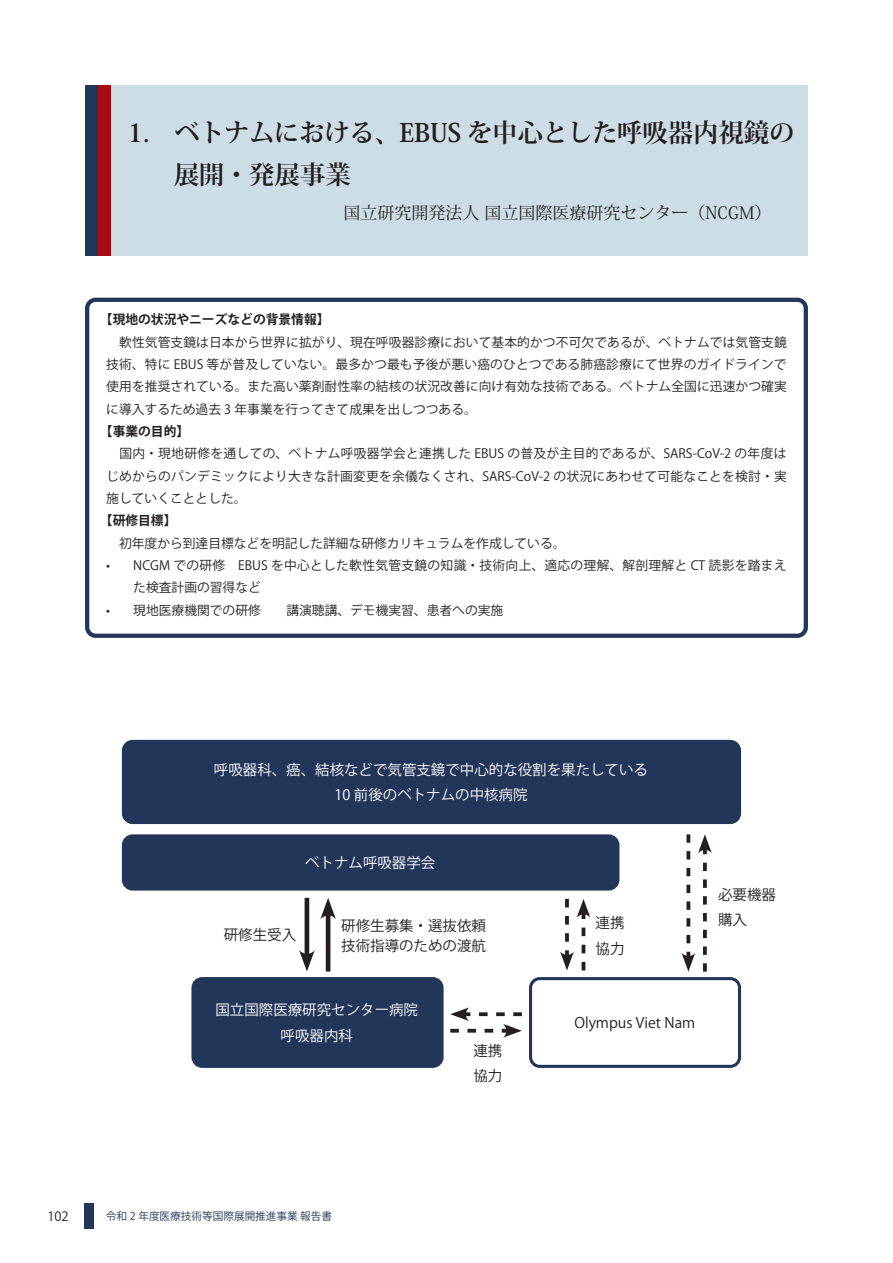
<style>
.page{position:relative;width:893px;height:1263px;background:#fff}
.page>*{position:absolute;margin:0;border:0;box-sizing:border-box;transform-origin:0 0}
.t1{font:700 25.5px/42.6px "Koz Min Pro";letter-spacing:-.01em;color:#231f20}
.t2{font:16.95px "Koz Min Pro";color:#231f20}
.t3{font:14.4px/25.3px "Koz Go Pr 6 N";color:#fff;text-align:center}
.t4{font:14.4px/25.3px "Koz Go Pr 6 N";color:#231f20}
.t5{font:12.75px/22.4px "Koz Go Pr 6 N";color:#231f20;text-align:justify}
.t6{font:12.75px/22.4px "Koz Go Pr 6 N";letter-spacing:.025em;color:#231f20}
.t7{font:700 12.75px "Koz Go Pr 6 N";color:#231f20}
.t8{font:10.65px "Koz Go Pr 6 N";color:#223659}
</style>
<div class="page">
<div style="left:84px;top:1203px;width:10px;height:25px;background:#223659"></div>
<div style="left:85px;top:298px;width:723px;height:340px;border:4px solid #223659;border-radius:9px"></div>
<div style="left:85px;top:85px;width:13px;height:170px;background:#223659"></div>
<div style="left:106px;top:85px;width:702px;height:170px;background:#cddde6"></div>
<div style="left:98px;top:85px;width:13px;height:170px;background:#a90b12"></div>
<div style="left:193px;top:978px;width:249px;height:88px;background:#223659;border-radius:9px"></div>
<div style="left:191px;top:977px;width:253px;height:91px;border:3px solid #223659;border-radius:9px"></div>
<div style="left:123px;top:741px;width:616px;height:81px;background:#223659;border-radius:9px"></div>
<div style="left:122px;top:740px;width:619px;height:84px;border:3px solid #223659;border-radius:9px"></div>
<div style="left:529px;top:977px;width:212px;height:91px;border:3px solid #223659;border-radius:9px"></div>
<hr style="left:326px;top:911px;width:4px;height:60px;background:#231f20">
<svg style="left:320px;top:898px;width:16px;height:21px"></svg>
<hr style="left:305px;top:898px;width:4px;height:61px;background:#231f20">
<svg style="left:299px;top:950px;width:16px;height:21px"></svg>
<div style="left:123px;top:836px;width:495px;height:53px;background:#223659;border-radius:9px"></div>
<div style="left:122px;top:834px;width:497px;height:56px;border:3px solid #223659;border-radius:9px"></div>
<svg style="left:682px;top:834px;width:30px;height:138px"></svg>
<svg style="left:560px;top:899px;width:30px;height:71px"></svg>
<svg style="left:450px;top:1007px;width:72px;height:30px"></svg>
<h1 class="t1" style="left:128px;top:110px;width:668px">1.　ベトナムにおける、EBUS を中心とした呼吸器内視鏡の　 展開・発展事業</h1>
<h2 class="t2" style="left:344px;top:201px;width:429px">国立研究開発法人国立国際医療研究センター（NCGM）</h2>
<p class="t7" style="left:100px;top:313px;width:231px">【現地の状況やニーズなどの背景情報】</p>
<p class="t5" style="left:106px;top:331px;width:682px">　軟性気管支鏡は日本から世界に拡がり、現在呼吸器診療において基本的かつ不可欠であるが、ベトナムでは気管支鏡技術、特に EBUS 等が普及していない。最多かつ最も予後が悪い癌のひとつである肺癌診療にて世界のガイドラインで使用を推奨されている。また高い薬剤耐性率の結核の状況改善に向け有効な技術である。ベトナム全国に迅速かつ確実に導入するため過去 3 年事業を行ってきて成果を出しつつある。</p>
<p class="t7" style="left:100px;top:424px;width:91px">【事業の目的】</p>
<p class="t5" style="left:106px;top:443px;width:682px">　国内・現地研修を通しての、ベトナム呼吸器学会と連携した EBUS の普及が主目的であるが、SARS-CoV-2 の年度はじめからのパンデミックにより大きな計画変更を余儀なくされ、SARS-CoV-2 の状況にあわせて可能なことを検討・実施していくこととした。</p>
<p class="t7" style="left:100px;top:513px;width:78px">【研修目標】</p>
<p class="t5" style="left:106px;top:532px;width:461px">　初年度から到達目標などを明記した詳細な研修カリキュラムを作成している。</p>
<p class="t6" style="left:133px;top:554px;width:655px;text-indent:-27px">• NCGM での研修　EBUS を中心とした軟性気管支鏡の知識・技術向上、適応の理解、解剖理解と CT 読影を踏まえた検査計画の習得など</p>
<p class="t5" style="left:106px;top:599px;width:398px">• 現地医療機関での研修　　講演聴講、デモ機実習、患者への実施</p>
<p class="t3" style="left:214px;top:757px;width:436px">呼吸器科、癌、結核などで気管支鏡で中心的な役割を果たしている<br>10 前後のベトナムの中核病院</p>
<p class="t3" style="left:305px;top:850px;width:132px">ベトナム呼吸器学会</p>
<p class="t4" style="left:224px;top:922px;width:74px">研修生受入</p>
<p class="t4" style="left:341px;top:916px;width:146px;line-height:20px">研修生募集・選抜依頼技術指導のための渡航</p>
<p class="t3" style="left:215px;top:998px;width:204px">国立国際医療研究センター病院呼吸器内科</p>
<p class="t5" style="left:48px;top:1205px;width:23px">102</p>
<p class="t8" style="left:95px;top:1210px;width:238px">　令和 2 年度医療技術等国際展開推進事業 報告書</p>
<p class="t4" style="left:473px;top:1038px;width:30px">連携協力</p>
<p class="t4" style="left:596px;top:910px;width:30px">連携協力</p>
<p class="t4" style="left:718px;top:882px;width:59px">必要機器購入</p>
<p class="t4" style="left:574px;top:1010px;width:122px">Olympus Viet Nam</p>
</div>
